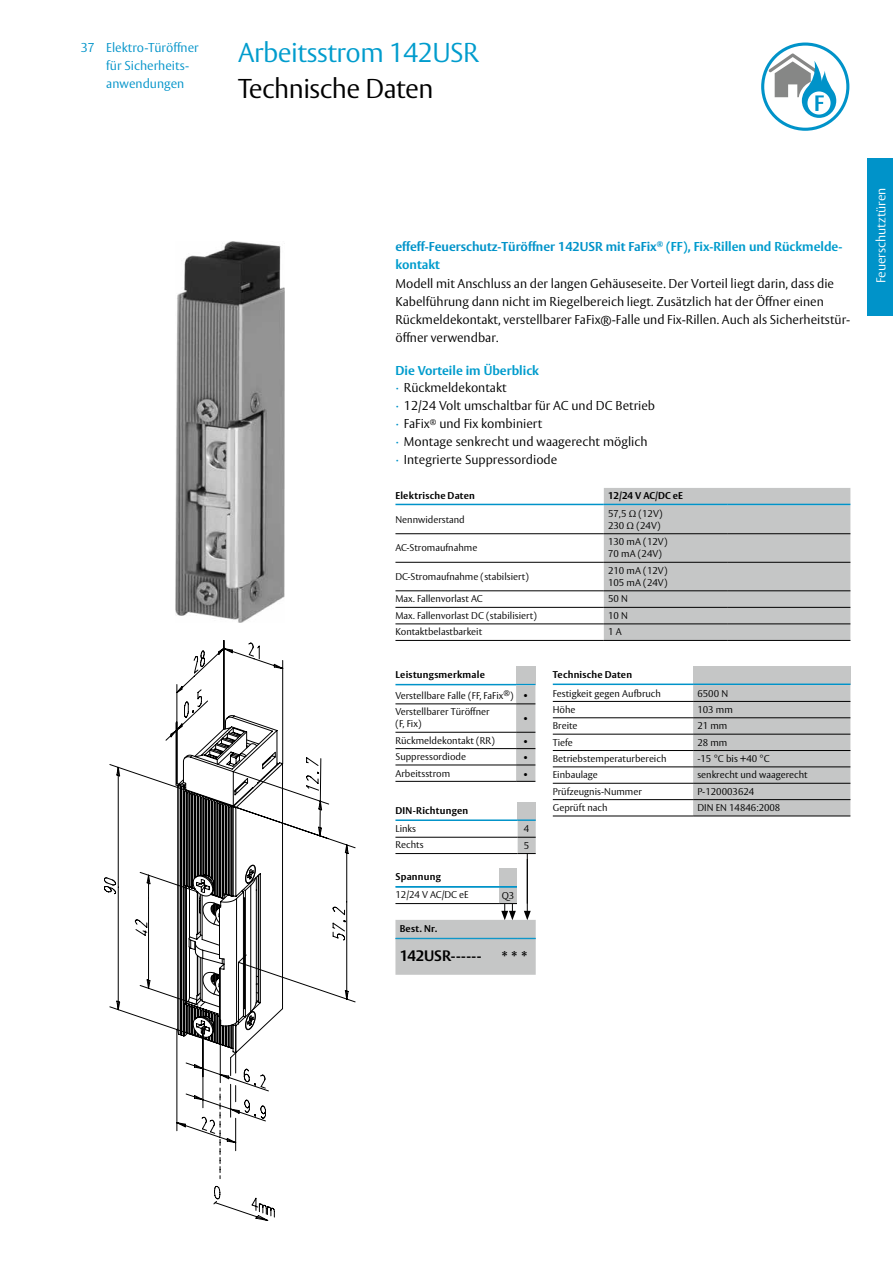
<style>
.page{position:relative;width:893px;height:1263px;background:#fff}
.page>*{position:absolute;margin:0;border:0;box-sizing:border-box;transform-origin:0 0}
.t1{font:300 27px "ASSA Vesta";letter-spacing:-.02em;color:#009ccd}
.t2{font:300 27px "ASSA Vesta";letter-spacing:-.02em;color:#000}
.t3{font:700 15px "ASSA Vesta";letter-spacing:-.005em;color:#000}
.t4{font:300 12.75px/18px "ASSA Vesta";color:#000}
.t5{font:700 12.75px/18px "ASSA Vesta";color:#0093c9}
.t6{font:300 12.75px/18px "ASSA Vesta";color:#0093c9}
.t7{font:300 12.75px "ASSA Vesta";color:#fff}
.t8{font:300 9.75px/12px "ASSA Vesta";color:#000}
.t9{font:700 9.75px "ASSA Vesta";letter-spacing:.02em;color:#000}
.s1{color:#009ccd}
.s2{font-weight:700;color:#009ccd}
.s3{color:#0093c9}
.s4{font-weight:700}
</style>
<div class="page">
<div style="left:867px;top:158px;width:26px;height:158px;background:#0093c9"></div>
<hr style="left:527px;top:842px;width:1px;height:62px;background:#000">
<div style="left:516px;top:666px;width:19px;height:19px;background:#c5c6c6"></div>
<hr style="left:395px;top:684px;width:121px;height:1px;background:#0093c9">
<hr style="left:395px;top:703px;width:121px;height:1px;background:#000">
<hr style="left:395px;top:732px;width:121px;height:1px;background:#000">
<hr style="left:395px;top:748px;width:121px;height:1px;background:#000">
<hr style="left:395px;top:765px;width:121px;height:1px;background:#000">
<hr style="left:395px;top:781px;width:121px;height:1px;background:#000">
<svg style="left:516px;top:684px;width:19px;height:98px;background:#b9bbbc"></svg>
<div style="left:518px;top:802px;width:18px;height:18px;background:#c5c6c6"></div>
<hr style="left:395px;top:819px;width:123px;height:2px;background:#0093c9">
<hr style="left:395px;top:837px;width:123px;height:1px;background:#000">
<hr style="left:395px;top:853px;width:123px;height:1px;background:#000">
<svg style="left:518px;top:819px;width:18px;height:35px"></svg>
<div style="left:499px;top:868px;width:18px;height:18px;background:#c5c6c6"></div>
<hr style="left:395px;top:886px;width:104px;height:1px;background:#0093c9">
<div style="left:499px;top:887px;width:18px;height:16px;background:#c5c6c6"></div>
<hr style="left:395px;top:887px;width:104px;height:1px;background:#0093c9">
<svg style="left:499px;top:886px;width:18px;height:2px"></svg>
<svg style="left:395px;top:903px;width:141px;height:72px"></svg>
<hr style="left:395px;top:938px;width:102px;height:1px;background:#0093c9">
<hr style="left:497px;top:938px;width:39px;height:1px;background:#0093c9">
<div style="left:693px;top:666px;width:157px;height:18px;background:#c5c6c6"></div>
<hr style="left:553px;top:683px;width:140px;height:2px;background:#0093c9">
<hr style="left:693px;top:683px;width:157px;height:2px;background:#0093c9">
<div style="left:693px;top:685px;width:157px;height:131px;background:#c5c6c6"></div>
<hr style="left:553px;top:701px;width:140px;height:1px;background:#000">
<hr style="left:553px;top:717px;width:140px;height:1px;background:#000">
<hr style="left:553px;top:734px;width:140px;height:1px;background:#000">
<hr style="left:553px;top:750px;width:140px;height:1px;background:#000">
<hr style="left:553px;top:766px;width:140px;height:1px;background:#000">
<hr style="left:553px;top:783px;width:140px;height:1px;background:#000">
<hr style="left:553px;top:799px;width:140px;height:1px;background:#000">
<hr style="left:553px;top:816px;width:140px;height:1px;background:#000">
<hr style="left:693px;top:701px;width:157px;height:1px;background:#000">
<hr style="left:693px;top:717px;width:157px;height:1px;background:#000">
<hr style="left:693px;top:734px;width:157px;height:1px;background:#000">
<hr style="left:693px;top:750px;width:157px;height:1px;background:#000">
<hr style="left:693px;top:766px;width:157px;height:1px;background:#000">
<hr style="left:693px;top:783px;width:157px;height:1px;background:#000">
<hr style="left:693px;top:799px;width:157px;height:1px;background:#000">
<hr style="left:693px;top:816px;width:157px;height:1px;background:#000">
<img style="left:175px;top:242px;width:109px;height:381px">
<svg style="left:109px;top:640px;width:246px;height:580px"></svg>
<hr style="left:395px;top:533px;width:209px;height:1px;background:#000">
<hr style="left:395px;top:562px;width:209px;height:1px;background:#000">
<hr style="left:395px;top:590px;width:209px;height:1px;background:#000">
<hr style="left:395px;top:607px;width:209px;height:1px;background:#000">
<hr style="left:395px;top:623px;width:209px;height:1px;background:#000">
<hr style="left:395px;top:640px;width:209px;height:1px;background:#000">
<hr style="left:604px;top:640px;width:123px;height:1px;background:#000">
<hr style="left:727px;top:640px;width:123px;height:1px;background:#000">
<svg style="left:604px;top:488px;width:246px;height:152px;background:#bdbfbf"></svg>
<hr style="left:395px;top:504px;width:209px;height:1px;background:#0093c9">
<hr style="left:604px;top:504px;width:123px;height:1px;background:#0093c9">
<hr style="left:727px;top:504px;width:123px;height:1px;background:#0093c9">
<svg style="left:761px;top:43px;width:88px;height:88px"></svg>
<h3 class="t6" style="left:106px;top:39px;width:94px;text-indent:-26px">37 Elektro-Türöffner für Sicherheits&shy;anwendungen</h3>
<h1 class="t1" style="left:238px;top:36px;width:242px">Arbeitsstrom 142USR</h1>
<h1 class="t2" style="left:238px;top:72px;width:197px">Technische Daten</h1>
<h3 class="t5" style="left:395px;top:238px;width:448px">effeff-Feuerschutz-Türöffner 142USR mit FaFix<sup>®</sup> <span class="s1">(FF), Fix-Rillen und Rückmelde&shy;kontakt</span></h3>
<p class="t4" style="left:395px;top:275px;width:456px">Modell mit Anschluss an der langen Gehäuseseite. Der Vorteil liegt darin, dass die Kabelführung dann nicht im Riegelbereich liegt. Zusätzlich hat der Öffner einen Rückmeldekontakt, verstellbarer FaFix®-Falle und Fix-Rillen. Auch als Sicherheitstür&shy;öffner verwendbar.</p>
<h3 class="t4" style="left:395px;top:362px;width:261px"><span class="s2">Die Vorteile im Überblick<br></span><span class="s3">∙</span> Rückmeldekontakt<br><span class="s3">∙</span> 12/24 Volt umschaltbar für AC und DC Betrieb <span class="s3">∙</span> FaFix<sup>®</sup> und Fix kombiniert<br><span class="s3">∙</span> Montage senkrecht und waagerecht möglich<br><span class="s3">∙</span> Integrierte Suppressordiode</h3>
<p class="t9" style="left:395px;top:489px;width:81px">Elektrische Daten</p>
<p class="t9" style="left:608px;top:489px;width:76px">12/24 V AC/DC eE</p>
<p class="t8" style="left:395px;top:514px;width:71px">Nennwiderstand</p>
<p class="t8" style="left:608px;top:508px;width:56px">57,5 Ω (12V)<br>230 Ω (24V)</p>
<p class="t8" style="left:395px;top:542px;width:83px">AC-Stromaufnahme</p>
<p class="t8" style="left:608px;top:536px;width:61px">130 mA (12V)<br>70 mA (24V)</p>
<p class="t8" style="left:395px;top:571px;width:135px">DC-Stromaufnahme (stabilsiert)</p>
<p class="t8" style="left:608px;top:565px;width:61px">210 mA (12V)<br>105 mA (24V)</p>
<p class="t8" style="left:395px;top:593px;width:89px">Max. Fallenvorlast AC</p>
<p class="t8" style="left:608px;top:593px;width:21px">50 N</p>
<p class="t8" style="left:395px;top:610px;width:143px">Max. Fallenvorlast DC (stabilisiert)</p>
<p class="t8" style="left:608px;top:610px;width:21px">10 N</p>
<p class="t8" style="left:395px;top:626px;width:88px">Kontaktbelastbarkeit</p>
<p class="t8" style="left:608px;top:626px;width:15px">1 A</p>
<p class="t8" style="left:395px;top:664px;width:134px;line-height:21px"><span class="s4">Leistungsmerkmale<br></span>Verstellbare Falle (FF, FaFix<sup>®</sup>) •</p>
<p class="t8" style="left:395px;top:706px;width:96px">Verstellbarer Türöffner (F, Fix)</p>
<p class="t8" style="left:523px;top:712px;width:7px">•</p>
<p class="t8" style="left:395px;top:735px;width:101px">Rückmeldekontakt (RR)</p>
<p class="t8" style="left:523px;top:735px;width:7px">•</p>
<p class="t8" style="left:395px;top:751px;width:72px">Suppressordiode</p>
<p class="t8" style="left:523px;top:751px;width:7px">•</p>
<p class="t8" style="left:395px;top:767px;width:56px">Arbeitsstrom</p>
<p class="t8" style="left:523px;top:767px;width:7px">•</p>
<p class="t9" style="left:395px;top:804px;width:74px">DIN-Richtungen</p>
<p class="t8" style="left:395px;top:823px;width:22px">Links</p>
<p class="t8" style="left:524px;top:823px;width:7px">4</p>
<p class="t8" style="left:395px;top:839px;width:30px">Rechts</p>
<p class="t8" style="left:524px;top:840px;width:7px">5</p>
<p class="t9" style="left:395px;top:870px;width:47px">Spannung</p>
<p class="t8" style="left:395px;top:889px;width:75px">12/24 V AC/DC eE</p>
<p class="t8" style="left:502px;top:890px;width:14px">Q3</p>
<p class="t9" style="left:400px;top:923px;width:39px">Best. Nr.</p>
<h2 class="t3" style="left:400px;top:947px;width:83px">142USR------</h2>
<h2 class="t3" style="left:501px;top:947px;width:28px">* * *</h2>
<p class="t9" style="left:553px;top:668px;width:81px">Technische Daten</p>
<p class="t8" style="left:553px;top:688px;width:110px">Festigkeit gegen Aufbruch</p>
<p class="t8" style="left:697px;top:688px;width:32px">6500 N</p>
<p class="t8" style="left:553px;top:704px;width:24px">Höhe</p>
<p class="t8" style="left:697px;top:704px;width:37px">103 mm</p>
<p class="t8" style="left:553px;top:720px;width:26px">Breite</p>
<p class="t8" style="left:697px;top:720px;width:32px">21 mm</p>
<p class="t8" style="left:553px;top:737px;width:22px">Tiefe</p>
<p class="t8" style="left:697px;top:737px;width:32px">28 mm</p>
<p class="t8" style="left:553px;top:753px;width:115px">Betriebstemperaturbereich</p>
<p class="t8" style="left:697px;top:753px;width:74px">-15 °C bis +40 °C</p>
<p class="t8" style="left:553px;top:769px;width:47px">Einbaulage</p>
<p class="t8" style="left:697px;top:769px;width:112px">senkrecht und waagerecht</p>
<p class="t8" style="left:553px;top:786px;width:91px">Prüfzeugnis-Nummer</p>
<p class="t8" style="left:697px;top:786px;width:59px">P-120003624</p>
<p class="t8" style="left:553px;top:802px;width:56px">Geprüft nach</p>
<p class="t8" style="left:697px;top:802px;width:85px">DIN EN 14846:2008</p>
<h3 class="t7" style="left:873px;top:283px;width:97px;rotate:-90deg">Feuerschutztüren</h3>
</div>
